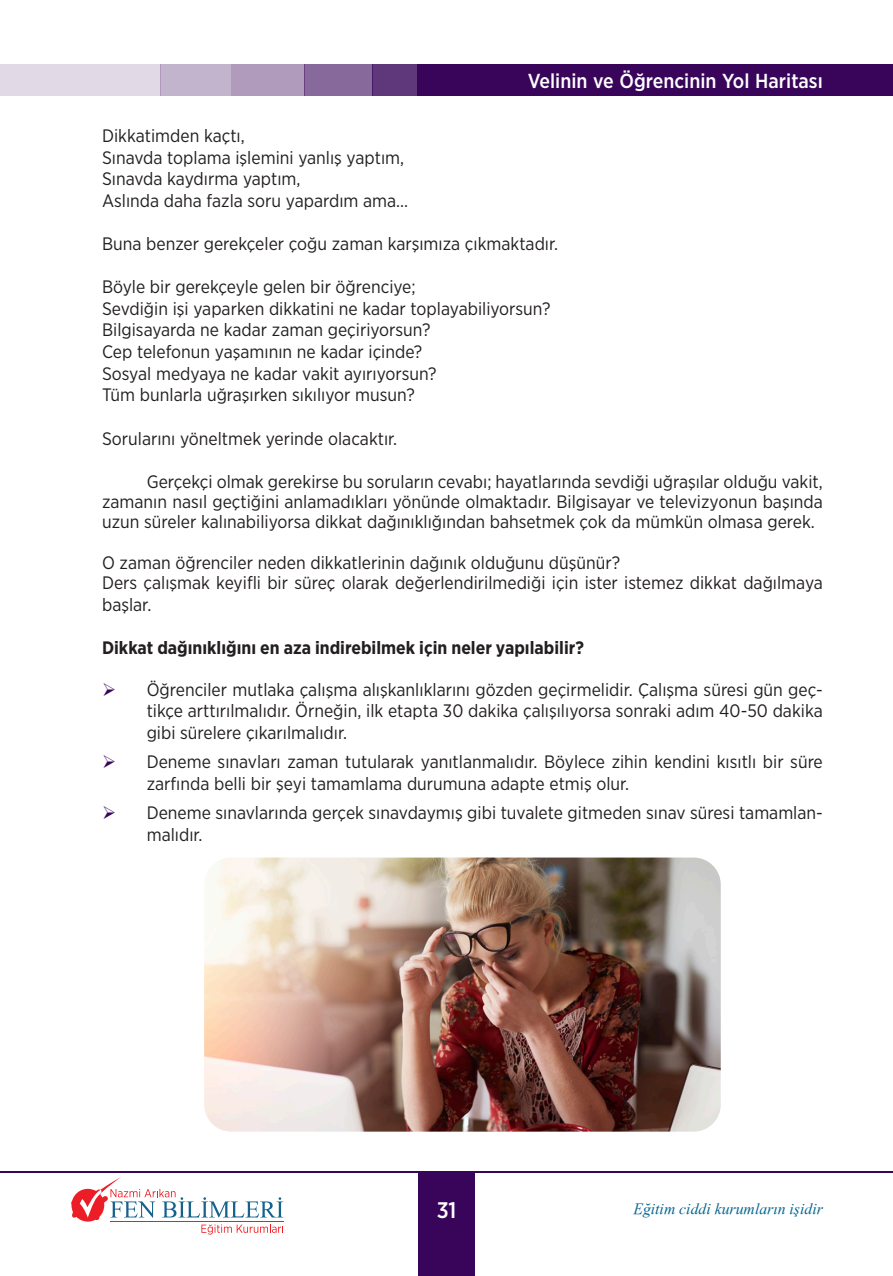
<style>
.page{position:relative;width:893px;height:1276px;background:#fff}
.page>*{position:absolute;margin:0;border:0;box-sizing:border-box;transform-origin:0 0}
.t1{font:500 22.5px "Gotham Narrow";color:#fff}
.t2{font:500 20.25px "Gotham Narrow";color:#fff}
.t3{font:18px/21.6px "Gotham Narrow";color:#231f20}
.t4{font:700 18px "Gotham Narrow";color:#231f20}
.t5{font:italic 15.75px "TR Times New Roman";color:#056692}
.s1{color:#38055a}
</style>
<div class="page">
<div style="left:418px;top:1172px;width:57px;height:104px;background:#38055a"></div>
<div style="left:452px;top:64px;width:441px;height:32px;background:#38055a"></div>
<div style="left:373px;top:64px;width:87px;height:32px;background:#5f377b"></div>
<div style="left:305px;top:64px;width:68px;height:32px;background:#87699c"></div>
<div style="left:231px;top:64px;width:74px;height:32px;background:#b09bbd"></div>
<div style="left:161px;top:64px;width:70px;height:32px;background:#c3b4cd"></div>
<div style="left:0;top:64px;width:161px;height:32px;background:#e1d9e6"></div>
<div style="left:417px;top:64px;width:406px;height:32px;background:#38055a"></div>
<hr style="left:0;top:1171px;width:893px;height:1px;background:#38055a">
<hr style="left:110px;top:1221px;width:174px;height:1px;background:#ee1d23">
<svg style="left:71px;top:1177px;width:212px;height:57px"></svg>
<img style="left:204px;top:857px;width:517px;height:274px">
<p class="t2" style="left:528px;top:68px;width:297px">Velinin ve Öğrencinin Yol Haritası</p>
<p class="t3" style="left:102px;top:124px;width:144px">Dikkatimden kaçtı,</p>
<p class="t3" style="left:102px;top:146px;width:304px">Sınavda toplama işlemini yanlış yaptım,</p>
<p class="t3" style="left:102px;top:168px;width:200px">Sınavda kaydırma yaptım,</p>
<p class="t3" style="left:102px;top:189px;width:308px">Aslında daha fazla soru yapardım ama…</p>
<p class="t3" style="left:102px;top:232px;width:458px">Buna benzer gerekçeler çoğu zaman karşımıza çıkmaktadır.</p>
<p class="t3" style="left:102px;top:276px;width:315px">Böyle bir gerekçeyle gelen bir öğrenciye;</p>
<p class="t3" style="left:102px;top:297px;width:450px">Sevdiğin işi yaparken dikkatini ne kadar toplayabiliyorsun?</p>
<p class="t3" style="left:102px;top:319px;width:330px">Bilgisayarda ne kadar zaman geçiriyorsun?</p>
<p class="t3" style="left:102px;top:340px;width:322px">Cep telefonun yaşamının ne kadar içinde?</p>
<p class="t3" style="left:102px;top:362px;width:336px">Sosyal medyaya ne kadar vakit ayırıyorsun?</p>
<p class="t3" style="left:102px;top:384px;width:314px">Tüm bunlarla uğraşırken sıkılıyor musun?</p>
<p class="t3" style="left:102px;top:427px;width:297px">Sorularını yöneltmek yerinde olacaktır.</p>
<p class="t3" style="left:102px;top:471px;width:722px;line-height:20.2px;text-align:justify;text-indent:45px">Gerçekçi olmak gerekirse bu soruların cevabı; hayatlarında sevdiği uğraşılar olduğu vakit, zamanın nasıl geçtiğini anlamadıkları yönünde olmaktadır. Bilgisayar ve televizyonun başında uzun süreler kalınabiliyorsa dikkat dağınıklığından bahsetmek çok da mümkün olmasa gerek.</p>
<p class="t3" style="left:102px;top:551px;width:520px">O zaman öğrenciler neden dikkatlerinin dağınık olduğunu düşünür?</p>
<p class="t3" style="left:102px;top:571px;width:722px">Ders çalışmak keyifli bir süreç olarak değerlendirilmediği için ister istemez dikkat dağılmaya başlar.</p>
<p class="t4" style="left:102px;top:636px;width:483px">Dikkat dağınıklığını en aza indirebilmek için neler yapılabilir?</p>
<p class="t3" style="left:147px;top:678px;width:678px;text-align:justify;text-indent:-45px"><span class="s1">➢</span> Öğrenciler mutlaka çalışma alışkanlıklarını gözden geçirmelidir. Çalışma süresi gün geç&shy;tikçe arttırılmalıdır. Örneğin, ilk etapta 30 dakika çalışılıyorsa sonraki adım 40-50 dakika gibi sürelere çıkarılmalıdır.</p>
<p class="t3" style="left:147px;top:751px;width:678px;text-indent:-45px"><span class="s1">➢</span> Deneme sınavları zaman tutularak yanıtlanmalıdır. Böylece zihin kendini kısıtlı bir süre zarfında belli bir şeyi tamamlama durumuna adapte etmiş olur.</p>
<p class="t3" style="left:147px;top:801px;width:678px;text-indent:-45px"><span class="s1">➢</span> Deneme sınavlarında gerçek sınavdaymış gibi tuvalete gitmeden sınav süresi tamamlan&shy;malıdır.</p>
<p class="t1" style="left:437px;top:1196px;width:21px">31</p>
<p class="t5" style="left:633px;top:1197px;width:191px">Eðitim ciddi kurumlarýn iþidir</p>
</div>
